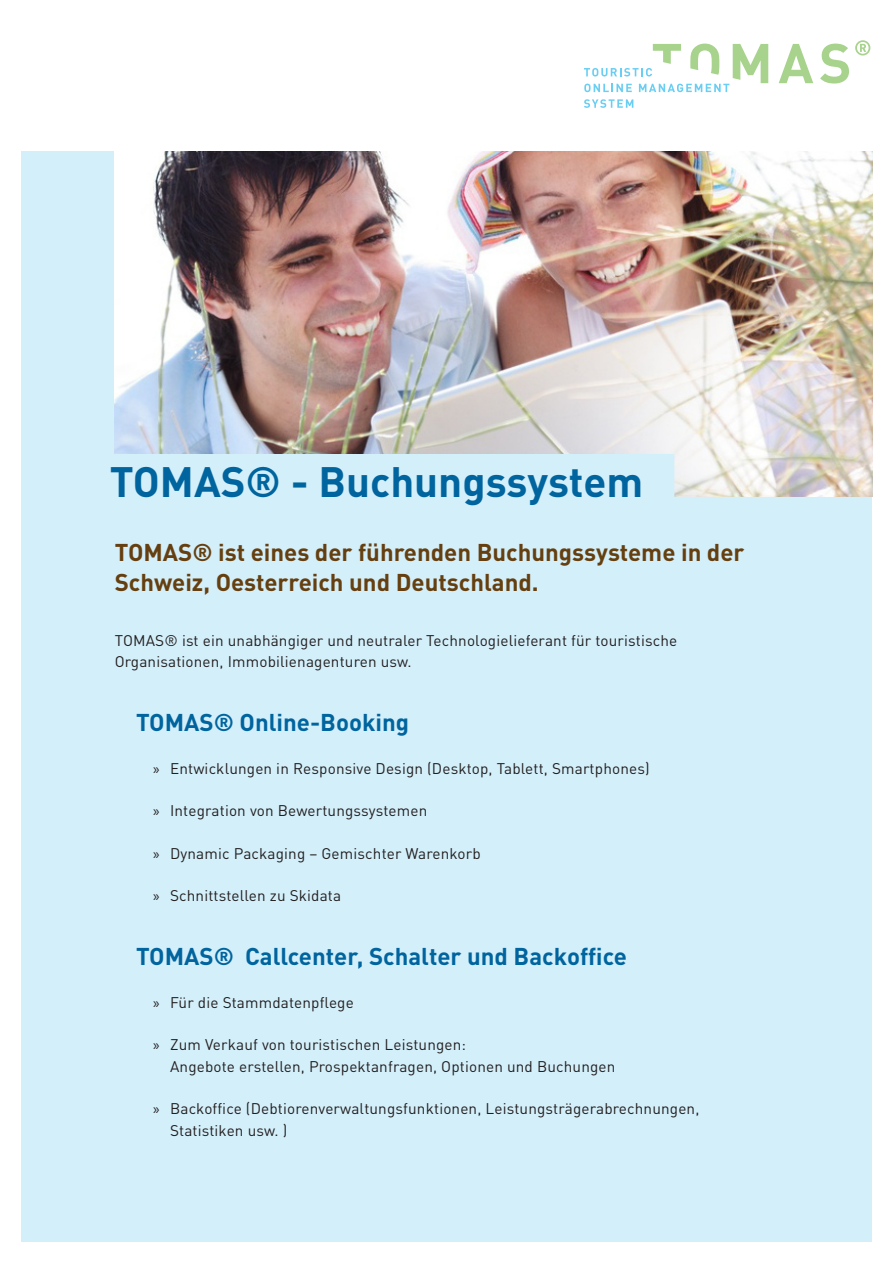
<style>
.page{position:relative;width:893px;height:1263px;background:#fff}
.page>*{position:absolute;margin:0;border:0;box-sizing:border-box;transform-origin:0 0}
.Rubriktitel_P301{font:700 42px "DIN Pro";color:#00649e}
.Rubriktitel_P463{font:700 24px/30px "DIN Pro";color:#653f0f}
.Rubriktitel_P301-2{font:700 24px "DIN Pro";color:#00649e}
.Lauftext_Aufzählung{font:15.3px/21.3px "DIN Pro";letter-spacing:.01em;color:#231f20}
.Lauftext{font:15.3px/21.3px "DIN Pro";letter-spacing:.01em;color:#231f20}
.s1{font-family:"Myriad Pro"}
</style>
<div class="page">
<div style="left:21px;top:151px;width:851px;height:1090px;background:#d3effa"></div>
<img style="left:115px;top:151px;width:758px;height:346px">
<svg style="left:115px;top:454px;width:559px;height:43px"></svg>
<svg style="left:779px;top:44px;width:34px;height:39px"></svg>
<svg style="left:820px;top:44px;width:29px;height:40px"></svg>
<svg style="left:584px;top:44px;width:184px;height:48px"></svg>
<svg style="left:584px;top:99px;width:49px;height:9px"></svg>
<svg style="left:855px;top:40px;width:15px;height:15px"></svg>
<p class="Rubriktitel_P301" style="left:110px;top:453px;width:535px">TOMAS® - Buchungssystem</p>
<p class="Rubriktitel_P463" style="left:115px;top:536px;width:631px">TOMAS® ist eines der führenden Buchungssysteme in der<br>Schweiz, Oesterreich und Deutschland.</p>
<p class="Lauftext" style="left:115px;top:629px;width:564px">TOMAS® ist ein unabhängiger und neutraler Technologielieferant für touristische<br>Organisationen, Immobilienagenturen usw.</p>
<p class="Rubriktitel_P301-2" style="left:136px;top:706px;width:275px">TOMAS® Online-Booking</p>
<p class="Lauftext_Aufzählung" style="left:153px;top:757px;width:498px"><span class="s1">»</span> Entwicklungen in Responsive Design (Desktop, Tablett, Smartphones)</p>
<p class="Lauftext_Aufzählung" style="left:153px;top:799px;width:276px"><span class="s1">»</span> Integration von Bewertungssystemen</p>
<p class="Lauftext_Aufzählung" style="left:153px;top:842px;width:329px"><span class="s1">»</span> Dynamic Packaging – Gemischter Warenkorb</p>
<p class="Lauftext_Aufzählung" style="left:153px;top:884px;width:190px"><span class="s1">»</span> Schnittstellen zu Skidata</p>
<p class="Rubriktitel_P301-2" style="left:136px;top:940px;width:492px">TOMAS® Callcenter, Schalter und Backoffice</p>
<p class="Lauftext_Aufzählung" style="left:153px;top:991px;width:202px"><span class="s1">»</span> Für die Stammdatenpflege</p>
<p class="Lauftext_Aufzählung" style="left:170px;top:1034px;width:447px;text-indent:-17px"><span class="s1">»</span> Zum Verkauf von touristischen Leistungen:<br>Angebote erstellen, Prospektanfragen, Optionen und Buchungen</p>
<p class="Lauftext_Aufzählung" style="left:170px;top:1097px;width:531px;text-indent:-17px"><span class="s1">»</span> Backoffice (Debtiorenverwaltungsfunktionen, Leistungsträgerabrechnungen,<br>Statistiken usw. )</p>
</div>
